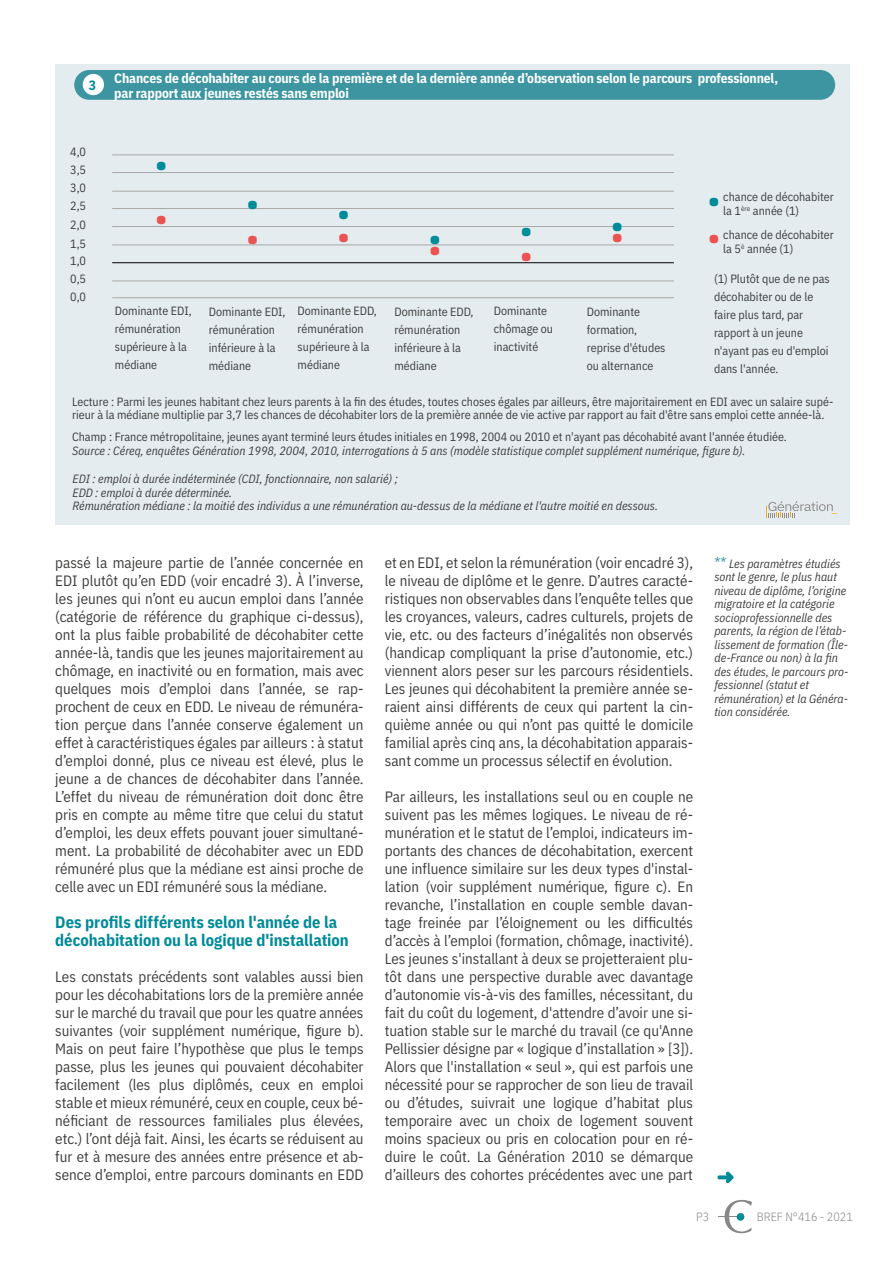
<style>
.page{position:relative;width:893px;height:1263px;background:#fff}
.page>*{position:absolute;margin:0;border:0;box-sizing:border-box;transform-origin:0 0}
.t1{font:700 30px "IBM Plex Sans Cond";color:#ea5351}
.t2{font:700 30px "IBM Plex Sans Cond";color:#008b99}
.t3{font:700 16.5px/18px "IBM Plex Sans Cond";letter-spacing:-.005em;color:#008b99}
.t4{font:15px/18px "IBM Plex Sans Cond";color:#3c3c3b;text-align:justify}
.t5{font:700 13.5px/15px "IBM Plex Sans Cond";letter-spacing:-.01em;color:#fff}
.t6{font:700 13.5px "IBM Plex Sans Cond";color:#028b98}
.t7{font:12px/18px "IBM Plex Sans Cond";color:#3c3c3b}
.t8{font:italic 12px/13.5px "IBM Plex Sans Cond";color:#3c3c3b}
.t9{font:300 12px "IBM Plex Sans Cond";color:#878787}
.s1{font-weight:700;font-size:30px;color:#008b99}
.s2{font-style:normal;font-size:15px;color:#3c95a2}
</style>
<div class="page">
<div style="left:55px;top:64px;width:795px;height:461px;background:#e4ecf0"></div>
<svg style="left:718px;top:1200px;width:34px;height:33px"></svg>
<div style="left:737px;top:1213px;width:7px;height:8px;background:#008b99;border-radius:50%"></div>
<svg style="left:717px;top:1172px;width:16px;height:11px"></svg>
<hr style="left:112px;top:297px;width:562px;height:1px;background:#a8a8a7">
<hr style="left:112px;top:281px;width:562px;height:1px;background:#a8a8a7">
<hr style="left:112px;top:262px;width:562px;height:1px;background:#000">
<hr style="left:112px;top:245px;width:562px;height:1px;background:#a8a8a7">
<hr style="left:112px;top:226px;width:562px;height:1px;background:#a8a8a7">
<hr style="left:112px;top:208px;width:562px;height:1px;background:#a8a8a7">
<hr style="left:112px;top:191px;width:562px;height:1px;background:#a8a8a7">
<hr style="left:112px;top:172px;width:562px;height:1px;background:#a8a8a7">
<hr style="left:112px;top:155px;width:562px;height:1px;background:#a8a8a7">
<div style="left:74px;top:70px;width:761px;height:30px;background:#3d95a2;border-radius:15px"></div>
<div style="left:83px;top:74px;width:21px;height:21px;background:#fff;border-radius:50%"></div>
<svg style="left:766px;top:501px;width:71px;height:16px"></svg>
<p class="t6" style="left:89px;top:74px;width:9px">3</p>
<p class="t7" style="left:70px;top:142px;width:17px">4,0</p>
<p class="t7" style="left:70px;top:160px;width:17px">3,5</p>
<p class="t7" style="left:70px;top:178px;width:17px">3,0</p>
<p class="t7" style="left:70px;top:196px;width:17px">2,5</p>
<p class="t7" style="left:70px;top:215px;width:17px">2,0</p>
<p class="t7" style="left:70px;top:234px;width:17px">1,5</p>
<p class="t7" style="left:70px;top:251px;width:17px">1,0</p>
<p class="t7" style="left:70px;top:268px;width:17px">0,5</p>
<p class="t7" style="left:70px;top:287px;width:17px">0,0</p>
<p class="t5" style="left:114px;top:69px;width:665px">Chances de décohabiter au cours de la première et de la dernière année d’observation selon le parcours professionnel, par rapport aux jeunes restés sans emploi</p>
<h1 class="t2" style="left:156px;top:141px;width:13px">•</h1>
<h1 class="t1" style="left:156px;top:194px;width:13px">•</h1>
<h1 class="t2" style="left:247px;top:179px;width:13px">•</h1>
<h1 class="t1" style="left:247px;top:215px;width:13px">•</h1>
<h1 class="t2" style="left:338px;top:190px;width:13px">•</h1>
<h1 class="t1" style="left:338px;top:213px;width:13px">•</h1>
<h1 class="t1" style="left:429px;top:226px;width:13px">•<sup>•</sup></h1>
<p class="t7" style="left:723px;top:189px;width:112px;line-height:13.5px;text-indent:-15px"><span class="s1">•</span> chance de décohabiter la 1<sup>ère</sup> année (1)</p>
<p class="t7" style="left:723px;top:227px;width:112px;line-height:13.5px">chance de décohabiter la 5<sup>è</sup> année (1)</p>
<h1 class="t2" style="left:520px;top:206px;width:13px">•</h1>
<h1 class="t1" style="left:611px;top:212px;width:13px">•<sup>•</sup></h1>
<h1 class="t1" style="left:708px;top:213px;width:13px">•</h1>
<h1 class="t1" style="left:520px;top:232px;width:13px">•</h1>
<p class="t7" style="left:115px;top:301px;width:78px">Dominante EDI, rémunération supérieure à la médiane</p>
<p class="t7" style="left:209px;top:301px;width:78px">Dominante EDI, rémunération inférieure à la médiane</p>
<p class="t7" style="left:298px;top:301px;width:81px">Dominante EDD, rémunération supérieure à la médiane</p>
<p class="t7" style="left:394px;top:301px;width:81px">Dominante EDD, rémunération inférieure à la médiane</p>
<p class="t7" style="left:494px;top:300px;width:61px">Dominante chômage ou inactivité</p>
<p class="t7" style="left:587px;top:301px;width:80px">Dominante formation, reprise d'études ou alternance</p>
<p class="t7" style="left:714px;top:268px;width:117px">(1) Plutôt que de ne pas décohabiter ou de le faire plus tard, par rapport à un jeune n'ayant pas eu d'emploi dans l'année.</p>
<p class="t7" style="left:72px;top:394px;width:763px;line-height:13.5px">Lecture : Parmi les jeunes habitant chez leurs parents à la fin des études, toutes choses égales par ailleurs, être majoritairement en EDI avec un salaire supé&shy;rieur à la médiane multiplie par 3,7 les chances de décohabiter lors de la première année de vie active par rapport au fait d'être sans emploi cette année-là.</p>
<p class="t7" style="left:72px;top:427px;width:716px">Champ : France métropolitaine, jeunes ayant terminé leurs études initiales en 1998, 2004 ou 2010 et n'ayant pas décohabité avant l'année étudiée.</p>
<p class="t8" style="left:72px;top:443px;width:675px">Source : Céreq, enquêtes Génération 1998, 2004, 2010, interrogations à 5 ans (modèle statistique complet supplément numérique, figure b).</p>
<p class="t8" style="left:73px;top:471px;width:587px">EDI : emploi à durée indéterminée (CDI, fonctionnaire, non salarié) ;<br>EDD : emploi à durée déterminée.<br>Rémunération médiane : la moitié des individus a une rémunération au-dessus de la médiane et l'autre moitié en dessous.</p>
<p class="t4" style="left:55px;top:552px;width:310px">passé la majeure partie de l’année concernée en EDI plutôt qu’en EDD (voir encadré 3). À l’inverse, les jeunes qui n’ont eu aucun emploi dans l’année (catégorie de référence du graphique ci-dessus), ont la plus faible probabilité de décohabiter cette année-là, tandis que les jeunes majoritairement au chômage, en inactivité ou en formation, mais avec quelques mois d’emploi dans l’année, se rap&shy;prochent de ceux en EDD. Le niveau de rémunéra&shy;tion perçue dans l’année conserve également un effet à caractéristiques égales par ailleurs : à statut d’emploi donné, plus ce niveau est élevé, plus le jeune a de chances de décohabiter dans l’année.<br>L’effet du niveau de rémunération doit donc être pris en compte au même titre que celui du statut d’emploi, les deux effets pouvant jouer simultané&shy;ment. La probabilité de décohabiter avec un EDD rémunéré plus que la médiane est ainsi proche de celle avec un EDI rémunéré sous la médiane.</p>
<p class="t3" style="left:55px;top:912px;width:295px">Des profils différents selon l'année de la décohabitation ou la logique d'installation</p>
<p class="t4" style="left:55px;top:966px;width:310px">Les constats précédents sont valables aussi bien pour les décohabitations lors de la première année sur le marché du travail que pour les quatre années suivantes (voir supplément numérique, figure b).<br>Mais on peut faire l’hypothèse que plus le temps passe, plus les jeunes qui pouvaient décohabiter facilement (les plus diplômés, ceux en emploi stable et mieux rémunéré, ceux en couple, ceux bé&shy;néficiant de ressources familiales plus élevées, etc.) l’ont déjà fait. Ainsi, les écarts se réduisent au fur et à mesure des années entre présence et ab&shy;sence d’emploi, entre parcours dominants en EDD</p>
<p class="t4" style="left:385px;top:552px;width:310px">et en EDI, et selon la rémunération (voir encadré 3), le niveau de diplôme et le genre. D’autres caracté&shy;ristiques non observables dans l’enquête telles que les croyances, valeurs, cadres culturels, projets de vie, etc. ou des facteurs d’inégalités non observés (handicap compliquant la prise d’autonomie, etc.) viennent alors peser sur les parcours résidentiels.<br>Les jeunes qui décohabitent la première année se&shy;raient ainsi différents de ceux qui partent la cin&shy;quième année ou qui n’ont pas quitté le domicile familial après cinq ans, la décohabitation apparais&shy;sant comme un processus sélectif en évolution.</p>
<p class="t4" style="left:385px;top:786px;width:310px">Par ailleurs, les installations seul ou en couple ne suivent pas les mêmes logiques. Le niveau de ré&shy;munération et le statut de l’emploi, indicateurs im&shy;portants des chances de décohabitation, exercent une influence similaire sur les deux types d'instal&shy;lation (voir supplément numérique, figure c). En revanche, l’installation en couple semble davan&shy;tage freinée par l’éloignement ou les difficultés d’accès à l’emploi (formation, chômage, inactivité).<br>Les jeunes s'installant à deux se projetteraient plu&shy;tôt dans une perspective durable avec davantage d’autonomie vis-à-vis des familles, nécessitant, du fait du coût du logement, d'attendre d’avoir une si&shy;tuation stable sur le marché du travail (ce qu'Anne Pellissier désigne par « logique d’installation » [3]).<br>Alors que l'installation « seul », qui est parfois une nécessité pour se rapprocher de son lieu de travail ou d’études, suivrait une logique d’habitat plus temporaire avec un choix de logement souvent moins spacieux ou pris en colocation pour en ré&shy;duire le coût. La Génération 2010 se démarque d’ailleurs des cohortes précédentes avec une part</p>
<p class="t8" style="left:714px;top:556px;width:136px"><span class="s2">**</span> Les paramètres étudiés sont le genre, le plus haut niveau de diplôme, l’origine migratoire et la catégorie socioprofessionnelle des parents, la région de l’étab&shy;lissement de formation (Île&shy;de-France ou non) à la fin des études, le parcours pro&shy;fessionnel (statut et rémunération) et la Généra&shy;tion considérée.</p>
<p class="t9" style="left:696px;top:1208px;width:14px">P3</p>
<p class="t9" style="left:757px;top:1208px;width:97px">BREF N°416 - 2021</p>
</div>
